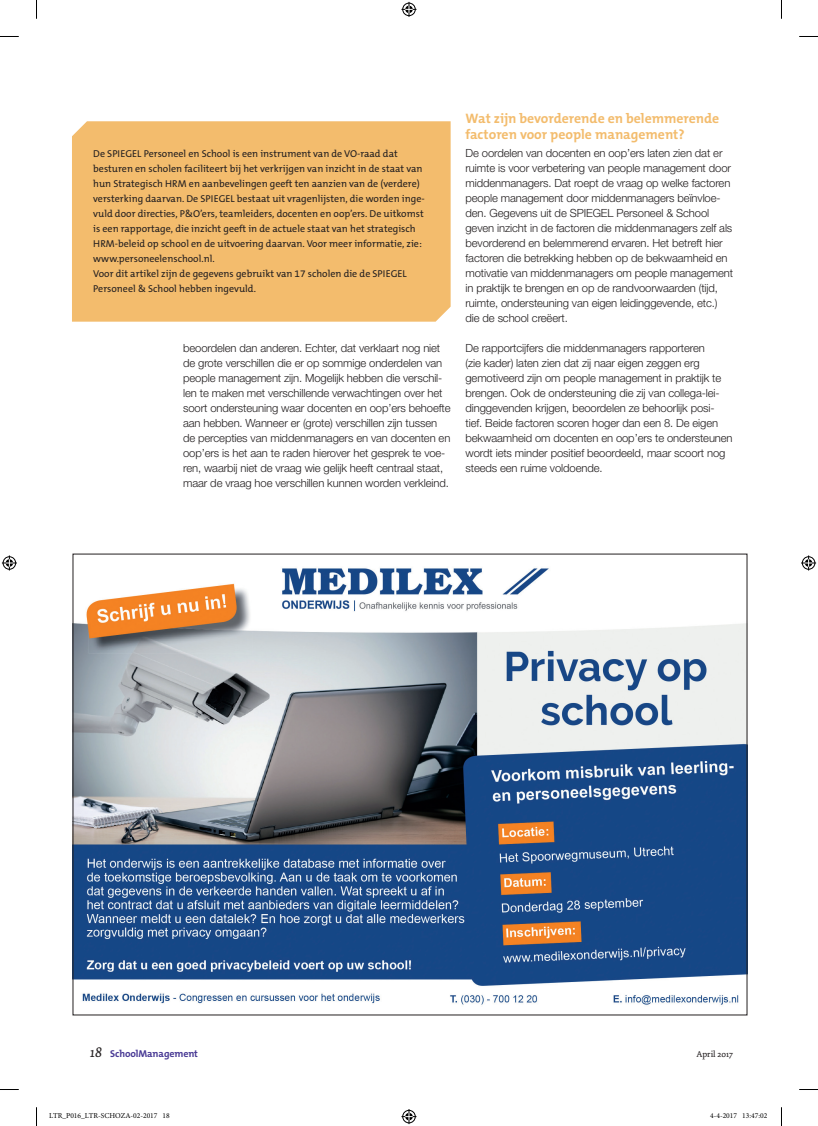
<style>
.page{position:relative;width:818px;height:1126px;background:#fff}
.page>*{position:absolute;margin:0;border:0;box-sizing:border-box;transform-origin:0 0}
.t1{font:700 13.75px/16.5px "The Mix B W7";color:#f3bc6d}
.t2{font:300 11.25px/15px "Helvetica Neue LT Std";letter-spacing:-.01em;color:#231f20}
.t3{font:10px/15px "The Mix B W5 Plain";color:#231f20}
.t4{font:700 10px "The Mix B W7";letter-spacing:-.01em;color:#493a95}
.t5{font:8.75px "Dolly";color:#231f20}
.t6{font:7.5px "Minion Pro";color:#000}
.s1{font-family:"Dolly";font-weight:400;font-style:italic;font-size:15px;color:#231f20}
</style>
<div class="page">
<img style="left:75px;top:568px;width:669px;height:437px">
<div style="left:72px;top:121px;width:378px;height:200px;background:#f3bc6d"></div>
<svg style="left:0;top:36px;width:19px;height:1px"></svg>
<svg style="left:799px;top:36px;width:18px;height:1px"></svg>
<svg style="left:0;top:1089px;width:19px;height:1px"></svg>
<svg style="left:799px;top:1089px;width:18px;height:1px"></svg>
<svg style="left:36px;top:0;width:1px;height:19px"></svg>
<svg style="left:36px;top:1107px;width:1px;height:18px"></svg>
<svg style="left:401px;top:2px;width:15px;height:15px"></svg>
<svg style="left:401px;top:1109px;width:15px;height:14px"></svg>
<svg style="left:2px;top:555px;width:15px;height:15px"></svg>
<svg style="left:801px;top:555px;width:14px;height:15px"></svg>
<p class="t3" style="left:93px;top:146px;width:333px">De SPIEGEL Personeel en School is een instrument van de VO-raad dat besturen en scholen faciliteert bij het verkrijgen van inzicht in de staat van hun Strategisch HRM en aanbevelingen geeft ten aanzien van de (verdere) versterking daarvan. De SPIEGEL bestaat uit vragenlijsten, die worden inge&shy;vuld door directies, P&amp;O’ers, teamleiders, docenten en oop’ers. De uitkomst is een rapportage, die inzicht geeft in de actuele staat van het strategisch HRM-beleid op school en de uitvoering daarvan. Voor meer informatie, zie: www.personeelenschool.nl.<br>Voor dit artikel zijn de gegevens gebruikt van 17 scholen die de SPIEGEL Personeel &amp; School hebben ingevuld.</p>
<p class="t2" style="left:183px;top:340px;width:269px">beoordelen dan anderen. Echter, dat verklaart nog niet de grote verschillen die er op sommige onderdelen van people management zijn. Mogelijk hebben die verschil&shy;len te maken met verschillende verwachtingen over het soort ondersteuning waar docenten en oop’ers behoefte aan hebben. Wanneer er (grote) verschillen zijn tussen de percepties van middenmanagers en van docenten en oop’ers is het aan te raden hierover het gesprek te voe&shy;ren, waarbij niet de vraag wie gelijk heeft centraal staat, maar de vraag hoe verschillen kunnen worden verkleind.</p>
<p class="t1" style="left:465px;top:110px;width:255px">Wat zijn bevorderende en belemmerende factoren voor people management?</p>
<p class="t2" style="left:465px;top:145px;width:269px">De oordelen van docenten en oop’ers laten zien dat er ruimte is voor verbetering van people management door middenmanagers. Dat roept de vraag op welke factoren people management door middenmanagers beïnvloe&shy;den. Gegevens uit de SPIEGEL Personeel &amp; School geven inzicht in de factoren die middenmanagers zelf als bevorderend en belemmerend ervaren. Het betreft hier factoren die betrekking hebben op de bekwaamheid en motivatie van middenmanagers om people management in praktijk te brengen en op de randvoorwaarden (tijd, ruimte, ondersteuning van eigen leidinggevende, etc.) die de school creëert.</p>
<p class="t2" style="left:465px;top:340px;width:268px">De rapportcijfers die middenmanagers rapporteren<br>(zie kader) laten zien dat zij naar eigen zeggen erg gemotiveerd zijn om people management in praktijk te brengen. Ook de ondersteuning die zij van collega-lei&shy;dinggevenden krijgen, beoordelen ze behoorlijk posi&shy;tief. Beide factoren scoren hoger dan een 8. De eigen bekwaamheid om docenten en oop’ers te ondersteunen wordt iets minder positief beoordeeld, maar scoort nog steeds een ruime voldoende.</p>
<p class="t4" style="left:90px;top:1047px;width:110px"><span class="s1">18</span> SchoolManagement</p>
<p class="t5" style="left:696px;top:1048px;width:38px">April 2017</p>
<p class="t6" style="left:49px;top:1110px;width:122px">LTR_P016_LTR-SCHOZA-02-2017 18</p>
<p class="t6" style="left:709px;top:1110px;width:59px">4-4-2017 13:47:02</p>
</div>
